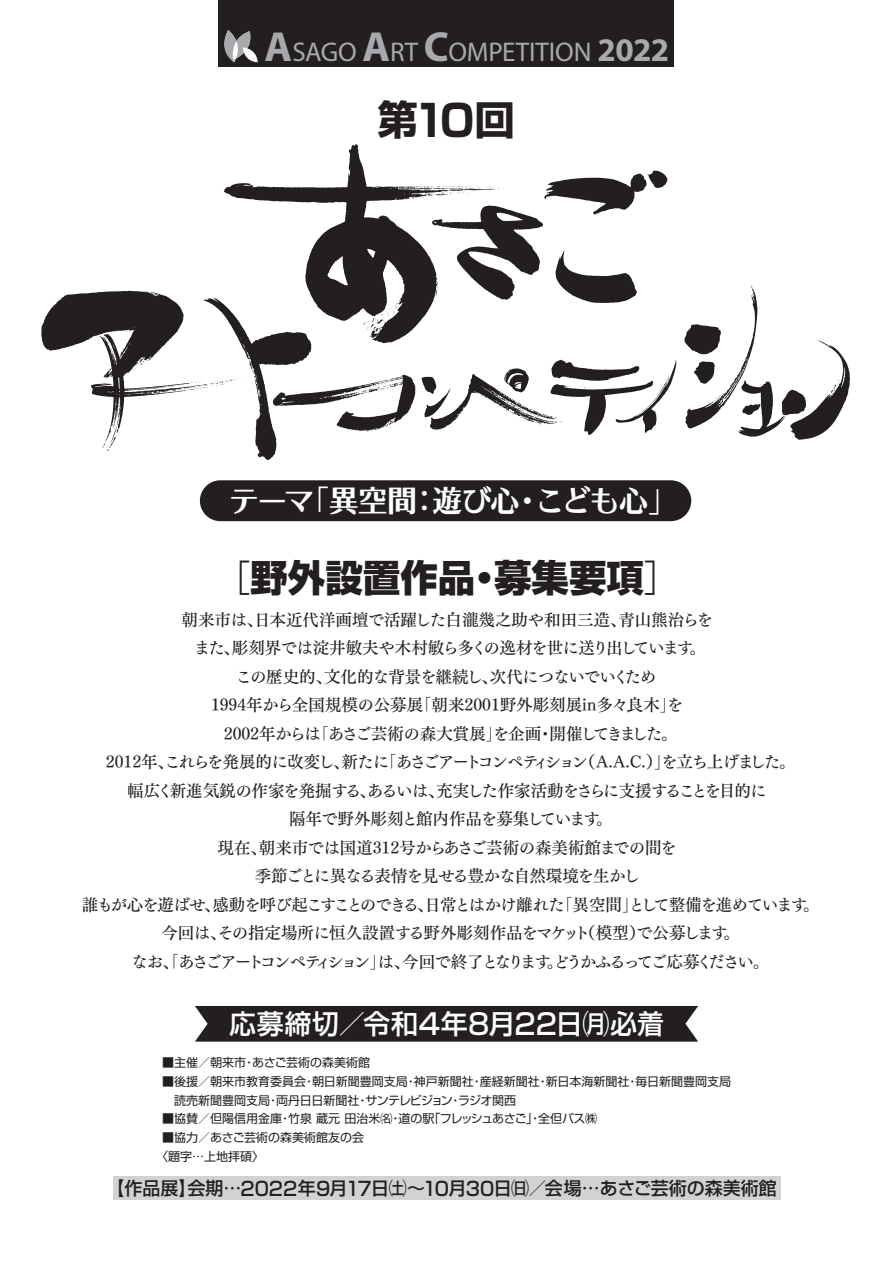
<style>
.page{position:relative;width:893px;height:1263px;background:#fff}
.page>*{position:absolute;margin:0;border:0;box-sizing:border-box;transform-origin:0 0}
.t1{font:700 40.5px "Shin Go Pr 6";color:#231f20}
.t2{font:800 37.5px "Shin Go Pr 6";color:#231f20}
.t3{font:30px "Iwa Min Go Pro Eb";letter-spacing:-.045em;color:#fff}
.t4{font:27.15px "Myriad Pro";letter-spacing:-.005em;color:#a8a9ad}
.t5{font:500 27px "Shin Go Pr 6";letter-spacing:.025em;color:#fff}
.t6{font:500 18px "Shin Go Pr 6";color:#231f20}
.t7{font:16.5px/28.5px "Tsuku Min Pr 5 D";letter-spacing:-.05em;color:#231f20;text-align:center}
.t8{font:12px/18.8px "Shin Go Pr 6";color:#231f20}
.s1{font-weight:700;font-size:42.15px}
.s2{font-weight:700;font-size:33.15px}
.s3{font-size:43.35px}
.s4{font-weight:300}
.s5{font-size:28.95px}
.s6{font-size:19.2px}
</style>
<div class="page">
<div style="left:195px;top:1006px;width:503px;height:35px;background:#231f20"></div>
<div style="left:200px;top:480px;width:491px;height:41px;background:#231f20;border-radius:20px"></div>
<div style="left:113px;top:1176px;width:667px;height:24px;background:#d1d2d4"></div>
<svg style="left:41px;top:144px;width:809px;height:316px"></svg>
<div style="left:218px;top:0;width:455px;height:67px;background:#231f20"></div>
<svg style="left:224px;top:30px;width:34px;height:32px"></svg>
<h3 class="t4" style="left:265px;top:35px;width:406px"><span class="s1">A</span>SAGO <span class="s1">A</span>RT <span class="s1">C</span>OMPETITION <span class="s2">2022</span></h3>
<h1 class="t1" style="left:377px;top:87px;width:139px">第<span class="s3">10</span>回</h1>
<h3 class="t3" style="left:229px;top:479px;width:451px">テーマ「異空間：遊び心・こども心」</h3>
<h2 class="t2" style="left:213px;top:548px;width:470px"><span class="s4">［</span>野外設置作品・募集要項<span class="s4">］</span></h2>
<p class="t7" style="left:82px;top:603px;width:739px">朝来市は、日本近代洋画壇で活躍した白瀧幾之助や和田三造、青山熊治らを<br>また、彫刻界では淀井敏夫や木村敏ら多くの逸材を世に送り出しています。<br>この歴史的、文化的な背景を継続し、次代につないでいくため<br>1994年から全国規模の公募展「朝来2001野外彫刻展in多々良木」を<br>2002年からは「あさご芸術の森大賞展」を企画・開催してきました。<br>2012年、これらを発展的に改変し、新たに「あさごアートコンペティション（A.A.C.）」を立ち上げました。<br>幅広く新進気鋭の作家を発掘する、あるいは、充実した作家活動をさらに支援することを目的に<br>隔年で野外彫刻と館内作品を募集しています。<br>現在、朝来市では国道312号からあさご芸術の森美術館までの間を<br>季節ごとに異なる表情を見せる豊かな自然環境を生かし<br>誰もが心を遊ばせ、感動を呼び起こすことのできる、日常とはかけ離れた「異空間」として整備を進めています。今回は、その指定場所に恒久設置する野外彫刻作品をマケット（模型）で公募します。<br>なお、「あさごアートコンペティション」は、今回で終了となります。どうかふるってご応募ください。</p>
<h3 class="t5" style="left:229px;top:1001px;width:437px">応募締切／令和<span class="s5">4</span>年<span class="s5">8</span>月<span class="s5">22</span>日㈪必着</h3>
<p class="t8" style="left:162px;top:1052px;width:209px">■主催／朝来市・あさご芸術の森美術館</p>
<p class="t8" style="left:162px;top:1071px;width:570px">■後援／朝来市教育委員会・朝日新聞豊岡支局・神戸新聞社・産経新聞社・新日本海新聞社・毎日新聞豊岡支局　読売新聞豊岡支局・両丹日日新聞社・サンテレビジョン・ラジオ関西</p>
<p class="t8" style="left:162px;top:1109px;width:437px">■協賛／但陽信用金庫・竹泉蔵元田治米㈴・道の駅「フレッシュあさご」・全但バス㈱</p>
<p class="t8" style="left:156px;top:1127px;width:209px;text-indent:6px">■協力／あさご芸術の森美術館友の会〈題字…上地拝碩〉</p>
<p class="t6" style="left:106px;top:1173px;width:672px">【作品展】会期…<span class="s6">2022</span>年<span class="s6">9</span>月<span class="s6">17</span>日㈯～<span class="s6">10</span>月<span class="s6">30</span>日㈰／会場…あさご芸術の森美術館</p>
</div>
